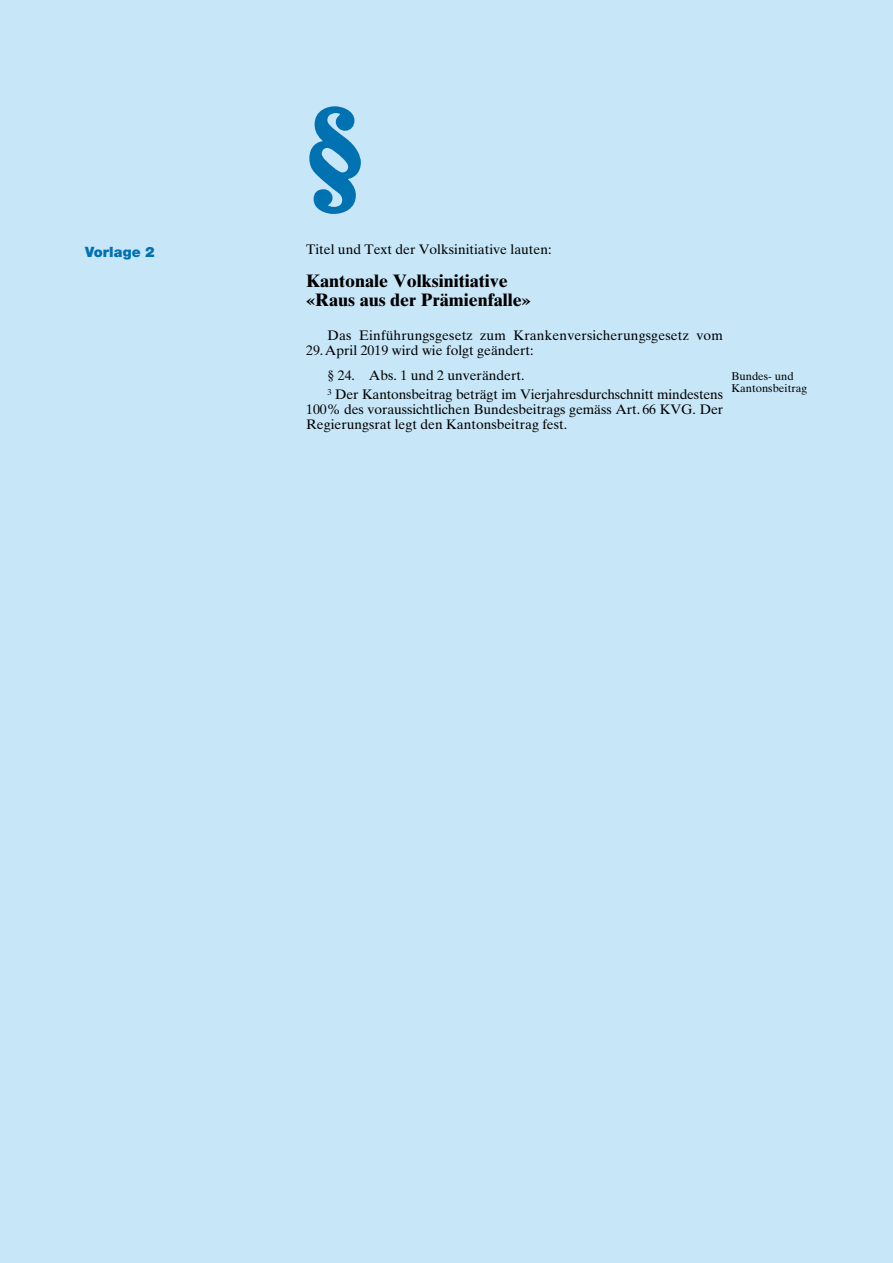
<style>
.page{position:relative;width:893px;height:1263px;background:#c7e6f8}
.page>*{position:absolute;margin:0;border:0;box-sizing:border-box;transform-origin:0 0}
.t1{font:700 18px/18.8px "Times Ten";color:#000}
.Gesetzestexte_Vorlagennummer_H2{font:900 14.25px "Helvetica Neue LT Pro";letter-spacing:.005em;color:#0071b1}
.t2{font:13.8px/15.3px "Times Ten";color:#000}
.t3{font:11.25px/12px "Times Ten";color:#000}
</style>
<div class="page">
<svg style="left:309px;top:106px;width:52px;height:108px"></svg>
<h2 class="Gesetzestexte_Vorlagennummer_H2" style="left:85px;top:243px;width:71px">Vorlage 2</h2>
<p class="t2" style="left:306px;top:241px;width:247px">Titel und Text der Volksinitiative lauten:</p>
<h1 class="t1" style="left:306px;top:271px;width:226px">Kantonale Volksinitiative «Raus aus der Prämienfalle»</h1>
<p class="t2" style="left:306px;top:327px;width:418px;text-indent:21px">Das Einführungsgesetz zum Krankenversicherungsgesetz vom<br>29.April 2019 wird wie folgt geändert:</p>
<p class="t2" style="left:327px;top:366px;width:397px;line-height:18.3px">§ 24. Abs. 1 und 2 unverändert.<br><sup>3</sup> Der Kantonsbeitrag beträgt im Vierjahresdurchschnitt mindestens</p>
<p class="t2" style="left:306px;top:402px;width:419px">100% des voraussichtlichen Bundesbeitrags gemäss Art. 66 KVG. Der<br>Regierungsrat legt den Kantonsbeitrag fest.</p>
<p class="t3" style="left:731px;top:370px;width:77px">Bundes- und<br>Kantonsbeitrag</p>
</div>
